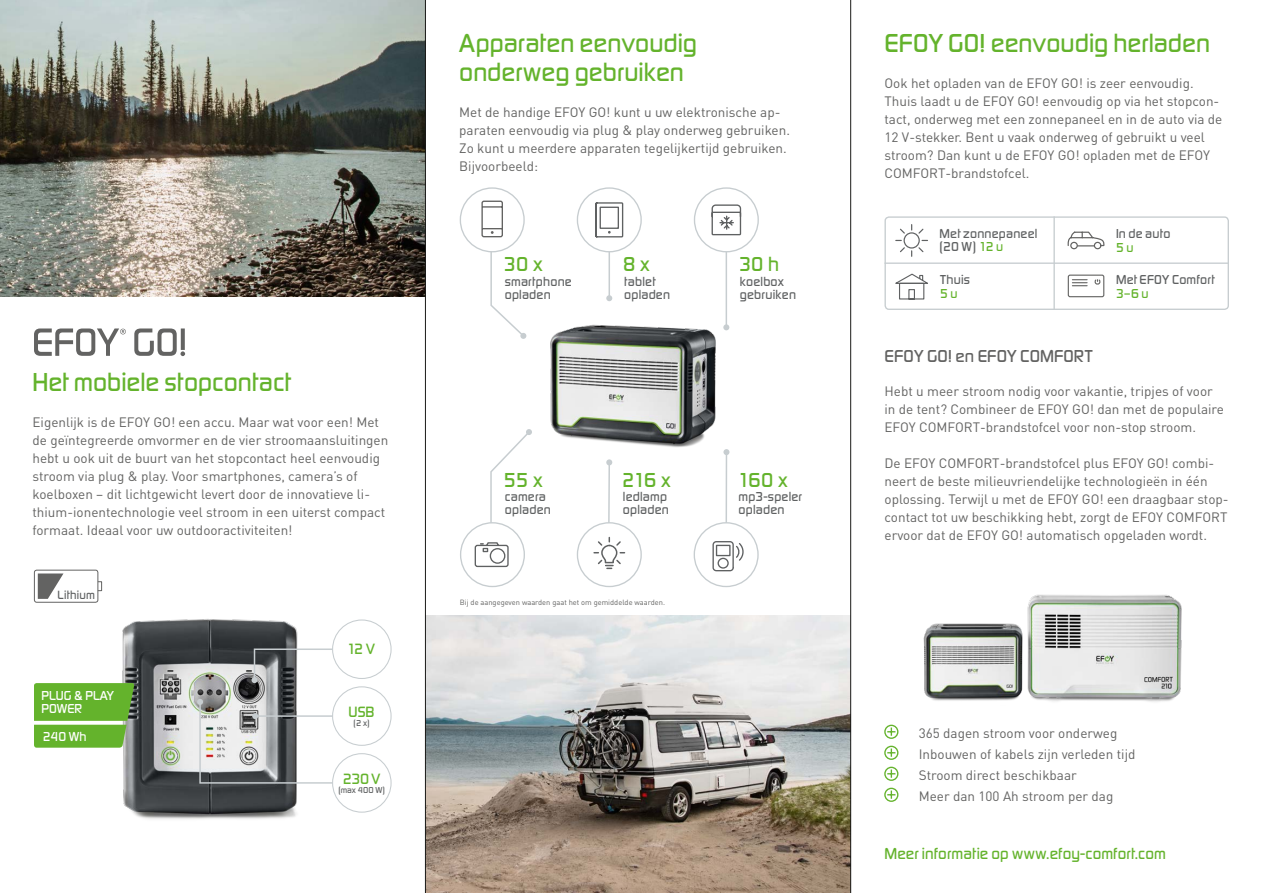
<style>
.page{position:relative;width:1263px;height:893px;background:#fff}
.page>*{position:absolute;margin:0;border:0;box-sizing:border-box;transform-origin:0 0}
.t1{font:500 27px/28.5px "Digital Sans EF";letter-spacing:.005em;color:#64b32c}
.t2{font:500 21px "Digital Sans EF";letter-spacing:-.01em;color:#64b32c}
.t3{font:500 18px "Digital Sans EF";letter-spacing:.01em;color:#636362}
.t4{font:500 16.5px "Digital Sans EF";letter-spacing:.01em;color:#64b32c}
.t5{font:500 15.6px "Digital Sans EF";letter-spacing:-.025em;color:#64b32c}
.t6{font:13.5px/18px "DIN Pro";color:#636362}
.t7{font:500 13.5px/13.5px "Digital Sans EF";letter-spacing:.015em;color:#5f6162}
.t8{font:500 13.5px "Digital Sans EF";letter-spacing:.015em;color:#fff}
.t9{font:500 13.5px "Digital Sans EF";color:#64b32c}
.t10{font:500 12.45px "Digital Sans EF";letter-spacing:.02em;color:#5f6162}
.t11{font:500 9px "Digital Sans EF";color:#5f6162}
.t12{font:7.5px "DIN Pro";color:#636362}
.s1{color:#64b32c}
</style>
<div class="page">
<img style="left:33px;top:579px;width:357px;height:240px">
<svg style="left:197px;top:699px;width:161px;height:85px"></svg>
<svg style="left:251px;top:648px;width:107px;height:35px"></svg>
<svg style="left:34px;top:683px;width:101px;height:65px;background:#6fb43e"></svg>
<div style="left:333px;top:687px;width:58px;height:58px;background:#fff;border-radius:50%"></div>
<div style="left:332px;top:686px;width:60px;height:60px;border:1px solid #c7cdd0;border-radius:50%"></div>
<div style="left:333px;top:620px;width:58px;height:58px;background:#fff;border-radius:50%"></div>
<div style="left:332px;top:619px;width:60px;height:60px;border:1px solid #c7cdd0;border-radius:50%"></div>
<div style="left:333px;top:754px;width:58px;height:58px;background:#fff;border-radius:50%"></div>
<div style="left:332px;top:753px;width:60px;height:60px;border:1px solid #c7cdd0;border-radius:50%"></div>
<img style="left:472px;top:242px;width:278px;height:229px">
<img style="left:923px;top:594px;width:259px;height:108px">
<div style="left:884px;top:216px;width:345px;height:94px;border:1px solid #c7cdd0;border-radius:4px"></div>
<hr style="left:884px;top:262px;width:345px;height:2px;background:#c7cdd0">
<hr style="left:1053px;top:216px;width:2px;height:94px;background:#c7cdd0">
<svg style="left:1067px;top:231px;width:38px;height:19px"></svg>
<svg style="left:1072px;top:279px;width:15px;height:7px"></svg>
<div style="left:1068px;top:275px;width:36px;height:22px;border:1px solid #636362;border-radius:2px"></div>
<svg style="left:1095px;top:279px;width:6px;height:6px"></svg>
<svg style="left:895px;top:273px;width:33px;height:27px"></svg>
<svg style="left:895px;top:224px;width:33px;height:33px"></svg>
<svg style="left:884px;top:724px;width:15px;height:78px"></svg>
<img style="left:0;top:0;width:425px;height:297px">
<svg style="left:34px;top:328px;width:151px;height:28px"></svg>
<img style="left:426px;top:615px;width:424px;height:278px">
<hr style="left:608px;top:215px;width:2px;height:83px;background:#c7cdd0">
<svg style="left:606px;top:295px;width:6px;height:6px"></svg>
<hr style="left:726px;top:216px;width:1px;height:111px;background:#c7cdd0">
<svg style="left:723px;top:324px;width:6px;height:6px"></svg>
<hr style="left:725px;top:452px;width:2px;height:116px;background:#c7cdd0">
<svg style="left:723px;top:449px;width:6px;height:6px"></svg>
<div style="left:577px;top:188px;width:64px;height:64px;background:#fff;border-radius:50%"></div>
<div style="left:577px;top:187px;width:65px;height:65px;border:1px solid #c7cdd0;border-radius:50%"></div>
<svg style="left:595px;top:202px;width:29px;height:36px"></svg>
<div style="left:599px;top:207px;width:20px;height:22px;border:1px solid #5f6162"></div>
<svg style="left:474px;top:429px;width:58px;height:139px"></svg>
<div style="left:577px;top:522px;width:65px;height:65px;border:1px solid #c7cdd0;border-radius:50%"></div>
<svg style="left:593px;top:459px;width:33px;height:111px"></svg>
<div style="left:694px;top:188px;width:64px;height:64px;background:#fff;border-radius:50%"></div>
<div style="left:694px;top:187px;width:65px;height:65px;border:1px solid #c7cdd0;border-radius:50%"></div>
<svg style="left:711px;top:204px;width:31px;height:32px"></svg>
<div style="left:460px;top:188px;width:64px;height:64px;background:#fff;border-radius:50%"></div>
<svg style="left:481px;top:200px;width:45px;height:139px"></svg>
<div style="left:694px;top:523px;width:64px;height:63px;background:#fff;border-radius:50%"></div>
<div style="left:694px;top:522px;width:65px;height:65px;border:1px solid #c7cdd0;border-radius:50%"></div>
<svg style="left:712px;top:541px;width:32px;height:31px"></svg>
<svg style="left:89px;top:582px;width:13px;height:9px"></svg>
<div style="left:89px;top:581px;width:13px;height:10px;border:1px solid #636362"></div>
<div style="left:34px;top:570px;width:64px;height:32px;background:#fff;border-radius:2px"></div>
<div style="left:34px;top:570px;width:64px;height:33px;border:1px solid #636362;border-radius:2px"></div>
<svg style="left:38px;top:573px;width:25px;height:26px"></svg>
<hr style="left:850px;top:0;width:1px;height:893px;background:#1a1a18">
<hr style="left:425px;top:0;width:1px;height:893px;background:#1a1a18">
<h1 class="t1" style="left:32px;top:368px;width:260px">Het mobiele stopcontact</h1>
<p class="t6" style="left:32px;top:413px;width:357px">Eigenlijk is de EFOY GO! een accu. Maar wat voor een! Met de geïntegreerde omvormer en de vier stroomaansluitingen hebt u ook uit de buurt van het stopcontact heel eenvoudig stroom via plug &amp; play. Voor smartphones, camera’s of koelboxen – dit lichtgewicht levert door de innovatieve li&shy;thium-ionentechnologie veel stroom in een uiterst compact formaat. Ideaal voor uw outdooractiviteiten!</p>
<p class="t10" style="left:58px;top:587px;width:39px">Lithium</p>
<p class="t5" style="left:347px;top:640px;width:29px">12 V</p>
<p class="t8" style="left:41px;top:687px;width:16px">Plug</p>
<p class="t8" style="left:74px;top:687px;width:41px">&amp; Play</p>
<p class="t8" style="left:41px;top:701px;width:17px">Power</p>
<p class="t5" style="left:348px;top:702px;width:28px">USB</p>
<p class="t11" style="left:354px;top:717px;width:18px">(2 x)</p>
<p class="t8" style="left:43px;top:728px;width:45px">240 Wh</p>
<p class="t5" style="left:343px;top:769px;width:39px">230 V</p>
<p class="t11" style="left:338px;top:784px;width:48px">(max 400 W)</p>
<h1 class="t1" style="left:459px;top:29px;width:239px">Apparaten eenvoudig onderweg gebruiken</h1>
<p class="t6" style="left:459px;top:102px;width:332px">Met de handige EFOY GO! kunt u uw elektronische ap&shy;paraten eenvoudig via plug &amp; play onderweg gebruiken.<br>Zo kunt u meerdere apparaten tegelijkertijd gebruiken.<br>Bijvoorbeeld:</p>
<h2 class="t2" style="left:504px;top:252px;width:40px">30 x</h2>
<p class="t7" style="left:505px;top:274px;width:68px">smartphone opladen</p>
<h2 class="t2" style="left:623px;top:252px;width:28px">8 x</h2>
<p class="t7" style="left:624px;top:274px;width:47px">tablet opladen</p>
<h2 class="t2" style="left:504px;top:467px;width:40px">55 x</h2>
<p class="t7" style="left:505px;top:489px;width:47px">camera opladen</p>
<h2 class="t2" style="left:622px;top:467px;width:50px">216 x</h2>
<p class="t7" style="left:623px;top:489px;width:47px">ledlamp opladen</p>
<p class="t12" style="left:460px;top:597px;width:207px">Bij de aangegeven waarden gaat het om gemiddelde waarden.</p>
<h2 class="t2" style="left:739px;top:252px;width:42px">30 h</h2>
<p class="t7" style="left:740px;top:274px;width:58px">koelbox gebruiken</p>
<h2 class="t2" style="left:738px;top:467px;width:52px">160 x</h2>
<p class="t7" style="left:738px;top:489px;width:65px">mp3-speler opladen</p>
<h1 class="t1" style="left:884px;top:29px;width:327px">EFOY GO! eenvoudig herladen</h1>
<p class="t6" style="left:884px;top:74px;width:339px">Ook het opladen van de EFOY GO! is zeer eenvoudig.<br>Thuis laadt u de EFOY GO! eenvoudig op via het stopcon&shy;tact, onderweg met een zonnepaneel en in de auto via de 12 V-stekker. Bent u vaak onderweg of gebruikt u veel stroom? Dan kunt u de EFOY GO! opladen met de EFOY COMFORT-brandstofcel.</p>
<p class="t7" style="left:940px;top:227px;width:99px">Met zonnepaneel (20 W) <span class="s1">12 u</span></p>
<p class="t7" style="left:1116px;top:227px;width:56px">In de auto</p>
<p class="t9" style="left:1116px;top:239px;width:19px">5 u</p>
<p class="t7" style="left:1116px;top:273px;width:100px">Met EFOY Comfort</p>
<p class="t9" style="left:1116px;top:285px;width:34px">3–6 u</p>
<p class="t7" style="left:940px;top:273px;width:31px">Thuis</p>
<p class="t9" style="left:940px;top:285px;width:19px">5 u</p>
<h3 class="t3" style="left:884px;top:345px;width:210px">EFOY GO! en EFOY COMFORT</h3>
<p class="t6" style="left:884px;top:382px;width:341px">Hebt u meer stroom nodig voor vakantie, tripjes of voor in de tent? Combineer de EFOY GO! dan met de populaire<br>EFOY COMFORT-brandstofcel voor non-stop stroom.</p>
<p class="t6" style="left:884px;top:454px;width:346px">De EFOY COMFORT-brandstofcel plus EFOY GO! combi&shy;neert de beste milieuvriendelijke technologieën in één oplossing. Terwijl u met de EFOY GO! een draagbaar stop&shy;contact tot uw beschikking hebt, zorgt de EFOY COMFORT ervoor dat de EFOY GO! automatisch opgeladen wordt.</p>
<p class="t6" style="left:919px;top:722px;width:218px;line-height:21px">365 dagen stroom voor onderweg<br>Inbouwen of kabels zijn verleden tijd<br>Stroom direct beschikbaar<br>Meer dan 100 Ah stroom per dag</p>
<p class="t4" style="left:884px;top:844px;width:283px">Meer informatie op www.efoy-comfort.com</p>
</div>
